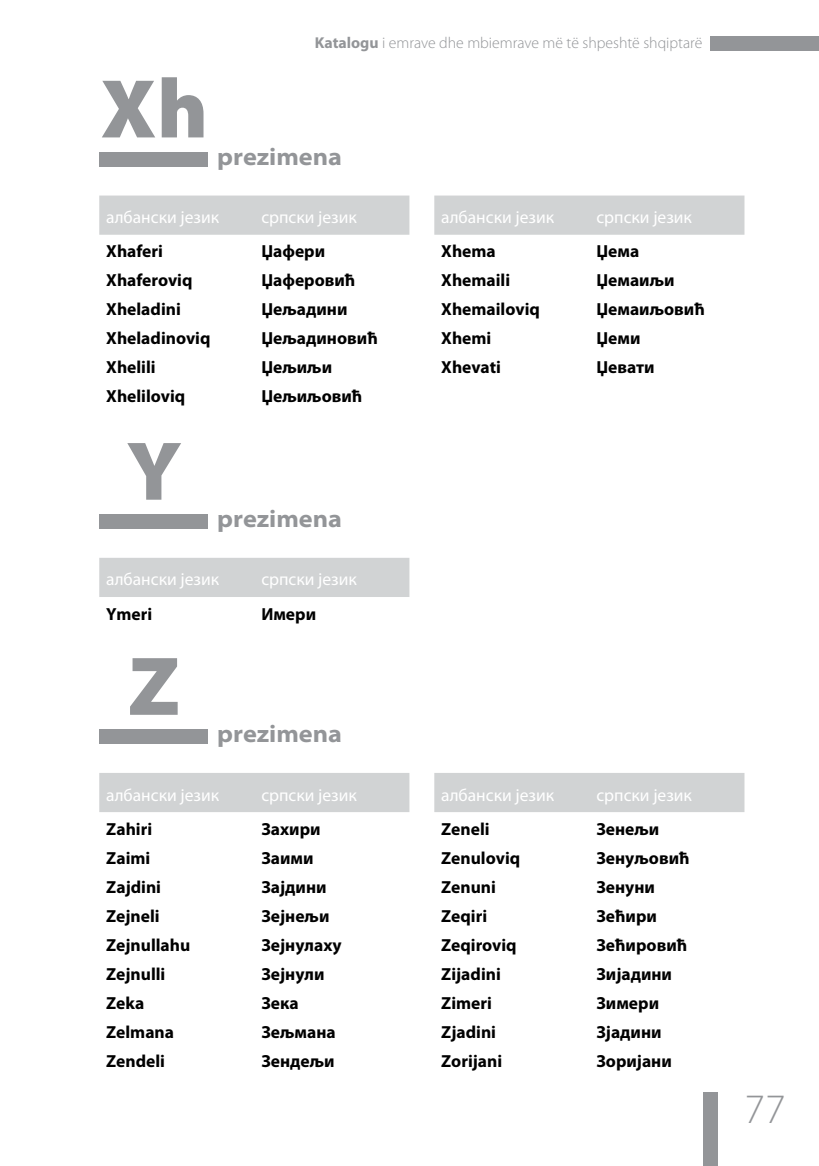
<style>
.page{position:relative;width:819px;height:1166px;background:#fff}
.page>*{position:absolute;margin:0;border:0;box-sizing:border-box;transform-origin:0 0}
.t1{font:900 semi-expanded 84px "Myriad Pro";color:#939598;scale:.96 1}
.t2{font:300 42px "Myriad Pro";color:#939598}
.t3{font:700 semi-expanded 24.5px "Myriad Pro";color:#939598}
.t4{font:700 17.5px "Myriad Pro";color:#000}
.t5{font:17.5px "Myriad Pro";color:#fff}
.t6{font:300 15.75px "Myriad Pro";color:#939598}
.s1{font-weight:700}
</style>
<div class="page">
<div style="left:711px;top:36px;width:108px;height:14px;background:#939598"></div>
<div style="left:703px;top:1092px;width:14px;height:74px;background:#939598"></div>
<div style="left:99px;top:152px;width:108px;height:14px;background:#939598"></div>
<div style="left:99px;top:514px;width:108px;height:14px;background:#939598"></div>
<div style="left:99px;top:729px;width:108px;height:14px;background:#939598"></div>
<div style="left:99px;top:196px;width:310px;height:39px;background:#d1d3d4"></div>
<div style="left:434px;top:196px;width:310px;height:39px;background:#d1d3d4"></div>
<div style="left:99px;top:558px;width:310px;height:39px;background:#d1d3d4"></div>
<div style="left:99px;top:773px;width:310px;height:39px;background:#d1d3d4"></div>
<div style="left:434px;top:773px;width:310px;height:39px;background:#d1d3d4"></div>
<p class="t1" style="left:100px;top:61px;width:114px">Xh</p>
<p class="t6" style="left:315px;top:34px;width:389px"><span class="s1">Katalogu</span> i emrave dhe mbiemrave më të shpeshtë shqiptarë</p>
<p class="t3" style="left:217px;top:143px;width:126px">prezimena</p>
<p class="t5" style="left:106px;top:208px;width:114px">албански језик</p>
<p class="t5" style="left:261px;top:208px;width:97px">српски језик</p>
<p class="t4" style="left:106px;top:242px;width:58px">Xhaferi</p>
<p class="t4" style="left:261px;top:242px;width:65px">Џафери</p>
<p class="t4" style="left:106px;top:271px;width:88px">Xhaferoviq</p>
<p class="t4" style="left:261px;top:271px;width:96px">Џаферовић</p>
<p class="t4" style="left:106px;top:300px;width:76px">Xheladini</p>
<p class="t4" style="left:261px;top:300px;width:88px">Џељадини</p>
<p class="t4" style="left:106px;top:329px;width:106px">Xheladinoviq</p>
<p class="t4" style="left:261px;top:329px;width:118px">Џељадиновић</p>
<p class="t4" style="left:106px;top:358px;width:51px">Xhelili</p>
<p class="t4" style="left:261px;top:358px;width:72px">Џељиљи</p>
<p class="t4" style="left:106px;top:387px;width:81px">Xheliloviq</p>
<p class="t4" style="left:261px;top:387px;width:102px">Џељиљовић</p>
<p class="t1" style="left:126px;top:423px;width:61px">Y</p>
<p class="t3" style="left:217px;top:505px;width:126px">prezimena</p>
<p class="t5" style="left:106px;top:570px;width:114px">албански језик</p>
<p class="t5" style="left:261px;top:570px;width:97px">српски језик</p>
<p class="t4" style="left:106px;top:604px;width:47px">Ymeri</p>
<p class="t4" style="left:261px;top:604px;width:56px">Имери</p>
<p class="t1" style="left:128px;top:638px;width:56px">Z</p>
<p class="t3" style="left:217px;top:720px;width:126px">prezimena</p>
<p class="t5" style="left:106px;top:785px;width:114px">албански језик</p>
<p class="t5" style="left:261px;top:785px;width:97px">српски језик</p>
<p class="t4" style="left:106px;top:819px;width:47px">Zahiri</p>
<p class="t4" style="left:261px;top:819px;width:61px">Захири</p>
<p class="t4" style="left:106px;top:848px;width:46px">Zaimi</p>
<p class="t4" style="left:261px;top:848px;width:54px">Заими</p>
<p class="t4" style="left:106px;top:877px;width:56px">Zajdini</p>
<p class="t4" style="left:261px;top:877px;width:67px">Зајдини</p>
<p class="t4" style="left:106px;top:906px;width:55px">Zejneli</p>
<p class="t4" style="left:261px;top:906px;width:70px">Зејнељи</p>
<p class="t4" style="left:106px;top:935px;width:86px">Zejnullahu</p>
<p class="t4" style="left:261px;top:935px;width:82px">Зејнулаху</p>
<p class="t4" style="left:106px;top:964px;width:61px">Zejnulli</p>
<p class="t4" style="left:261px;top:964px;width:65px">Зејнули</p>
<p class="t4" style="left:106px;top:993px;width:39px">Zeka</p>
<p class="t4" style="left:261px;top:993px;width:39px">Зека</p>
<p class="t4" style="left:106px;top:1022px;width:69px">Zelmana</p>
<p class="t4" style="left:261px;top:1022px;width:76px">Зељмана</p>
<p class="t4" style="left:106px;top:1051px;width:60px">Zendeli</p>
<p class="t4" style="left:261px;top:1051px;width:75px">Зендељи</p>
<p class="t5" style="left:441px;top:208px;width:114px">албански језик</p>
<p class="t5" style="left:596px;top:208px;width:97px">српски језик</p>
<p class="t4" style="left:441px;top:242px;width:56px">Xhema</p>
<p class="t4" style="left:596px;top:242px;width:44px">Џема</p>
<p class="t4" style="left:441px;top:271px;width:70px">Xhemaili</p>
<p class="t4" style="left:596px;top:271px;width:80px">Џемаиљи</p>
<p class="t4" style="left:441px;top:300px;width:100px">Xhemailoviq</p>
<p class="t4" style="left:596px;top:300px;width:110px">Џемаиљовић</p>
<p class="t4" style="left:441px;top:329px;width:52px">Xhemi</p>
<p class="t4" style="left:596px;top:329px;width:46px">Џеми</p>
<p class="t4" style="left:441px;top:358px;width:61px">Xhevati</p>
<p class="t4" style="left:596px;top:358px;width:60px">Џевати</p>
<p class="t5" style="left:441px;top:785px;width:114px">албански језик</p>
<p class="t5" style="left:596px;top:785px;width:97px">српски језик</p>
<p class="t4" style="left:441px;top:819px;width:50px">Zeneli</p>
<p class="t4" style="left:596px;top:819px;width:64px">Зенељи</p>
<p class="t4" style="left:441px;top:848px;width:80px">Zenuloviq</p>
<p class="t4" style="left:596px;top:848px;width:95px">Зенуљовић</p>
<p class="t4" style="left:441px;top:877px;width:56px">Zenuni</p>
<p class="t4" style="left:596px;top:877px;width:60px">Зенуни</p>
<p class="t4" style="left:441px;top:906px;width:47px">Zeqiri</p>
<p class="t4" style="left:596px;top:906px;width:62px">Зећири</p>
<p class="t4" style="left:441px;top:935px;width:77px">Zeqiroviq</p>
<p class="t4" style="left:596px;top:935px;width:92px">Зећировић</p>
<p class="t4" style="left:441px;top:964px;width:61px">Zijadini</p>
<p class="t4" style="left:596px;top:964px;width:77px">Зијадини</p>
<p class="t4" style="left:441px;top:993px;width:52px">Zimeri</p>
<p class="t4" style="left:596px;top:993px;width:64px">Зимери</p>
<p class="t4" style="left:441px;top:1022px;width:56px">Zjadini</p>
<p class="t4" style="left:596px;top:1022px;width:67px">Зјадини</p>
<p class="t4" style="left:441px;top:1051px;width:62px">Zorijani</p>
<p class="t4" style="left:596px;top:1051px;width:77px">Зоријани</p>
<h2 class="t2" style="left:744px;top:1086px;width:42px">77</h2>
</div>
